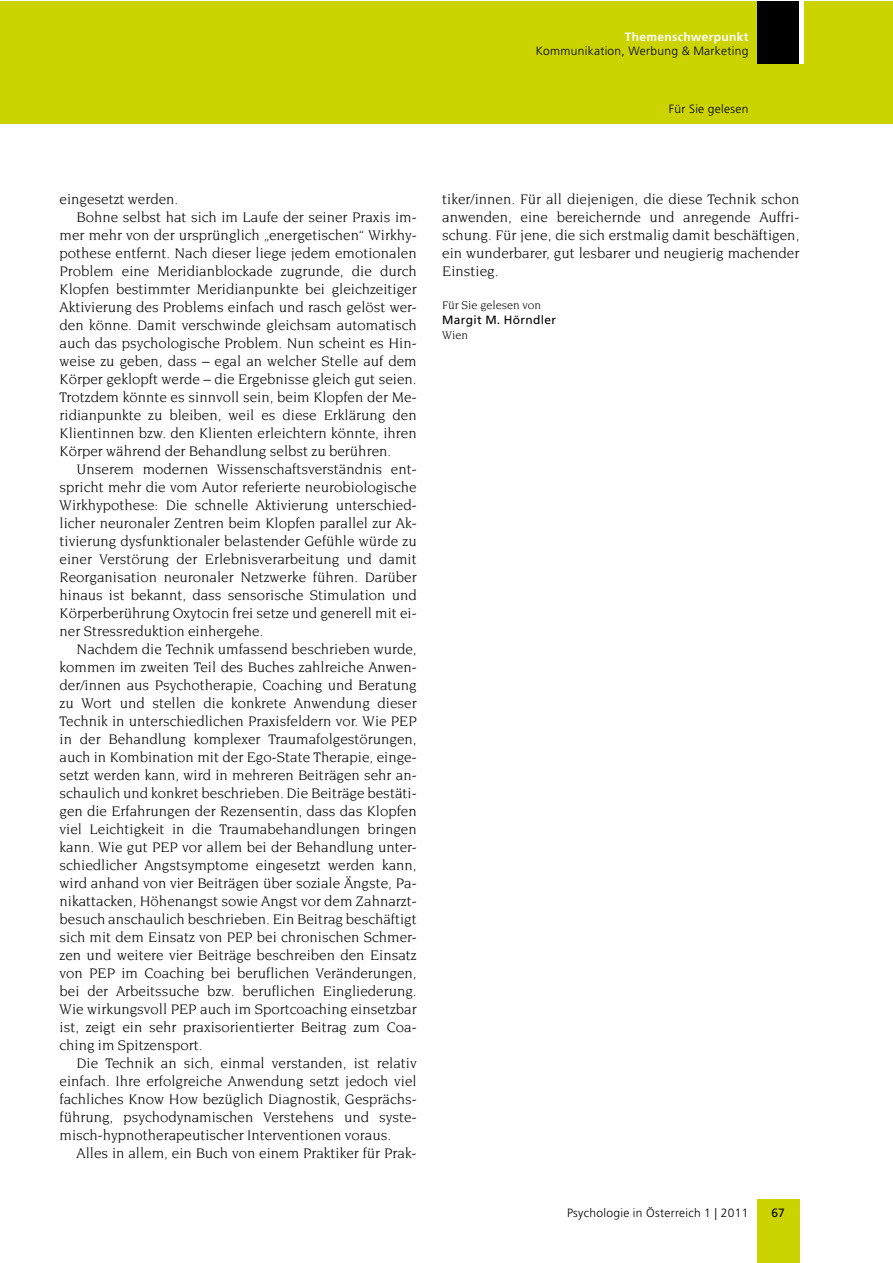
<style>
.page{position:relative;width:893px;height:1263px;background:#fff}
.page>*{position:absolute;margin:0;border:0;box-sizing:border-box;transform-origin:0 0}
.t1{font:15px/18px "Novarese";color:#000;text-align:justify}
.t2{font:300 12px "Frutiger";letter-spacing:.025em;color:#000}
.t3{font:12px "Novarese";color:#000}
.t4{font:12px "Frutiger";letter-spacing:.025em;color:#000}
.t5{font:700 12px "Frutiger";letter-spacing:.025em;color:#fff}
</style>
<div class="page">
<div style="left:757px;top:1199px;width:42px;height:64px;background:#cbd300"></div>
<div style="left:0;top:1px;width:892px;height:122px;background:#cbd300"></div>
<div style="left:757px;top:1px;width:42px;height:63px;background:#000"></div>
<div style="left:799px;top:1px;width:5px;height:63px;background:#fff"></div>
<p class="t5" style="left:625px;top:30px;width:125px">Themenschwerpunkt</p>
<p class="t2" style="left:536px;top:44px;width:214px">Kommunikation, Werbung &amp; Marketing</p>
<p class="t2" style="left:669px;top:102px;width:81px">Für Sie gelesen</p>
<p class="t1" style="left:60px;top:189px;width:120px">eingesetzt werden.</p>
<p class="t1" style="left:77px;top:207px;width:342px">Bohne selbst hat sich im Laufe der seiner Praxis im-</p>
<p class="t1" style="left:60px;top:225px;width:359px">mer mehr von der ursprünglich „energetischen“ Wirkhy-</p>
<p class="t1" style="left:60px;top:243px;width:359px">pothese entfernt. Nach dieser liege jedem emotionalen</p>
<p class="t1" style="left:60px;top:261px;width:359px">Problem eine Meridianblockade zugrunde, die durch</p>
<p class="t1" style="left:60px;top:279px;width:359px">Klopfen bestimmter Meridianpunkte bei gleichzeitiger</p>
<p class="t1" style="left:60px;top:297px;width:359px">Aktivierung des Problems einfach und rasch gelöst wer-</p>
<p class="t1" style="left:60px;top:315px;width:359px">den könne. Damit verschwinde gleichsam automatisch</p>
<p class="t1" style="left:60px;top:333px;width:359px">auch das psychologische Problem. Nun scheint es Hin-</p>
<p class="t1" style="left:60px;top:351px;width:359px">weise zu geben, dass – egal an welcher Stelle auf dem</p>
<p class="t1" style="left:60px;top:369px;width:359px">Körper geklopft werde – die Ergebnisse gleich gut seien.</p>
<p class="t1" style="left:60px;top:387px;width:359px">Trotzdem könnte es sinnvoll sein, beim Klopfen der Me-</p>
<p class="t1" style="left:60px;top:405px;width:359px">ridianpunkte zu bleiben, weil es diese Erklärung den</p>
<p class="t1" style="left:60px;top:423px;width:359px">Klientinnen bzw. den Klienten erleichtern könnte, ihren</p>
<p class="t1" style="left:60px;top:441px;width:333px">Körper während der Behandlung selbst zu berühren.</p>
<p class="t1" style="left:77px;top:459px;width:342px">Unserem modernen Wissenschaftsverständnis ent-</p>
<p class="t1" style="left:60px;top:477px;width:359px">spricht mehr die vom Autor referierte neurobiologische</p>
<p class="t1" style="left:60px;top:495px;width:359px">Wirkhypothese: Die schnelle Aktivierung unterschied-</p>
<p class="t1" style="left:60px;top:513px;width:359px">licher neuronaler Zentren beim Klopfen parallel zur Ak-</p>
<p class="t1" style="left:60px;top:531px;width:359px">tivierung dysfunktionaler belastender Gefühle würde zu</p>
<p class="t1" style="left:60px;top:549px;width:359px">einer Verstörung der Erlebnisverarbeitung und damit</p>
<p class="t1" style="left:60px;top:567px;width:359px">Reorganisation neuronaler Netzwerke führen. Darüber</p>
<p class="t1" style="left:60px;top:585px;width:359px">hinaus ist bekannt, dass sensorische Stimulation und</p>
<p class="t1" style="left:60px;top:603px;width:359px">Körperberührung Oxytocin frei setze und generell mit ei-</p>
<p class="t1" style="left:60px;top:621px;width:205px">ner Stressreduktion einhergehe.</p>
<p class="t1" style="left:77px;top:639px;width:342px">Nachdem die Technik umfassend beschrieben wurde,</p>
<p class="t1" style="left:60px;top:657px;width:359px">kommen im zweiten Teil des Buches zahlreiche Anwen-</p>
<p class="t1" style="left:60px;top:675px;width:359px">der/innen aus Psychotherapie, Coaching und Beratung</p>
<p class="t1" style="left:60px;top:693px;width:359px">zu Wort und stellen die konkrete Anwendung dieser</p>
<p class="t1" style="left:60px;top:711px;width:359px">Technik in unterschiedlichen Praxisfeldern vor. Wie PEP</p>
<p class="t1" style="left:60px;top:729px;width:359px">in der Behandlung komplexer Traumafolgestörungen,</p>
<p class="t1" style="left:60px;top:747px;width:359px">auch in Kombination mit der Ego-State Therapie, einge-</p>
<p class="t1" style="left:60px;top:765px;width:359px">setzt werden kann, wird in mehreren Beiträgen sehr an-</p>
<p class="t1" style="left:60px;top:783px;width:359px">schaulich und konkret beschrieben. Die Beiträge bestäti-</p>
<p class="t1" style="left:60px;top:801px;width:359px">gen die Erfahrungen der Rezensentin, dass das Klopfen</p>
<p class="t1" style="left:60px;top:819px;width:359px">viel Leichtigkeit in die Traumabehandlungen bringen</p>
<p class="t1" style="left:60px;top:837px;width:359px">kann. Wie gut PEP vor allem bei der Behandlung unter-</p>
<p class="t1" style="left:60px;top:855px;width:359px">schiedlicher Angstsymptome eingesetzt werden kann,</p>
<p class="t1" style="left:60px;top:873px;width:359px">wird anhand von vier Beiträgen über soziale Ängste, Pa-</p>
<p class="t1" style="left:60px;top:891px;width:359px">nikattacken, Höhenangst sowie Angst vor dem Zahnarzt-</p>
<p class="t1" style="left:60px;top:909px;width:359px">besuch anschaulich beschrieben. Ein Beitrag beschäftigt</p>
<p class="t1" style="left:60px;top:927px;width:359px">sich mit dem Einsatz von PEP bei chronischen Schmer-</p>
<p class="t1" style="left:60px;top:945px;width:359px">zen und weitere vier Beiträge beschreiben den Einsatz</p>
<p class="t1" style="left:60px;top:963px;width:359px">von PEP im Coaching bei beruflichen Veränderungen,</p>
<p class="t1" style="left:60px;top:981px;width:359px">bei der Arbeitssuche bzw. beruflichen Eingliederung.</p>
<p class="t1" style="left:60px;top:999px;width:359px">Wie wirkungsvoll PEP auch im Sportcoaching einsetzbar</p>
<p class="t1" style="left:60px;top:1017px;width:359px">ist, zeigt ein sehr praxisorientierter Beitrag zum Coa-</p>
<p class="t1" style="left:60px;top:1035px;width:145px">ching im Spitzensport.</p>
<p class="t1" style="left:77px;top:1053px;width:342px">Die Technik an sich, einmal verstanden, ist relativ</p>
<p class="t1" style="left:60px;top:1071px;width:359px">einfach. Ihre erfolgreiche Anwendung setzt jedoch viel</p>
<p class="t1" style="left:60px;top:1089px;width:359px">fachliches Know How bezüglich Diagnostik, Gesprächs-</p>
<p class="t1" style="left:60px;top:1107px;width:359px">führung, psychodynamischen Verstehens und syste-</p>
<p class="t1" style="left:60px;top:1125px;width:333px">misch-hypnotherapeutischer Interventionen voraus.</p>
<p class="t1" style="left:77px;top:1143px;width:342px">Alles in allem, ein Buch von einem Praktiker für Prak-</p>
<p class="t1" style="left:442px;top:189px;width:359px">tiker/innen. Für all diejenigen, die diese Technik schon anwenden, eine bereichernde und anregende Auffri&shy;schung. Für jene, die sich erstmalig damit beschäftigen, ein wunderbarer, gut lesbarer und neugierig machender Einstieg.</p>
<p class="t3" style="left:442px;top:298px;width:100px">Für Sie gelesen von</p>
<p class="t4" style="left:442px;top:312px;width:115px">Margit M. Hörndler</p>
<p class="t3" style="left:442px;top:328px;width:28px">Wien</p>
<p class="t2" style="left:567px;top:1206px;width:183px">Psychologie in Österreich 1 | 2011</p>
<p class="t4" style="left:771px;top:1205px;width:15px">67</p>
</div>
